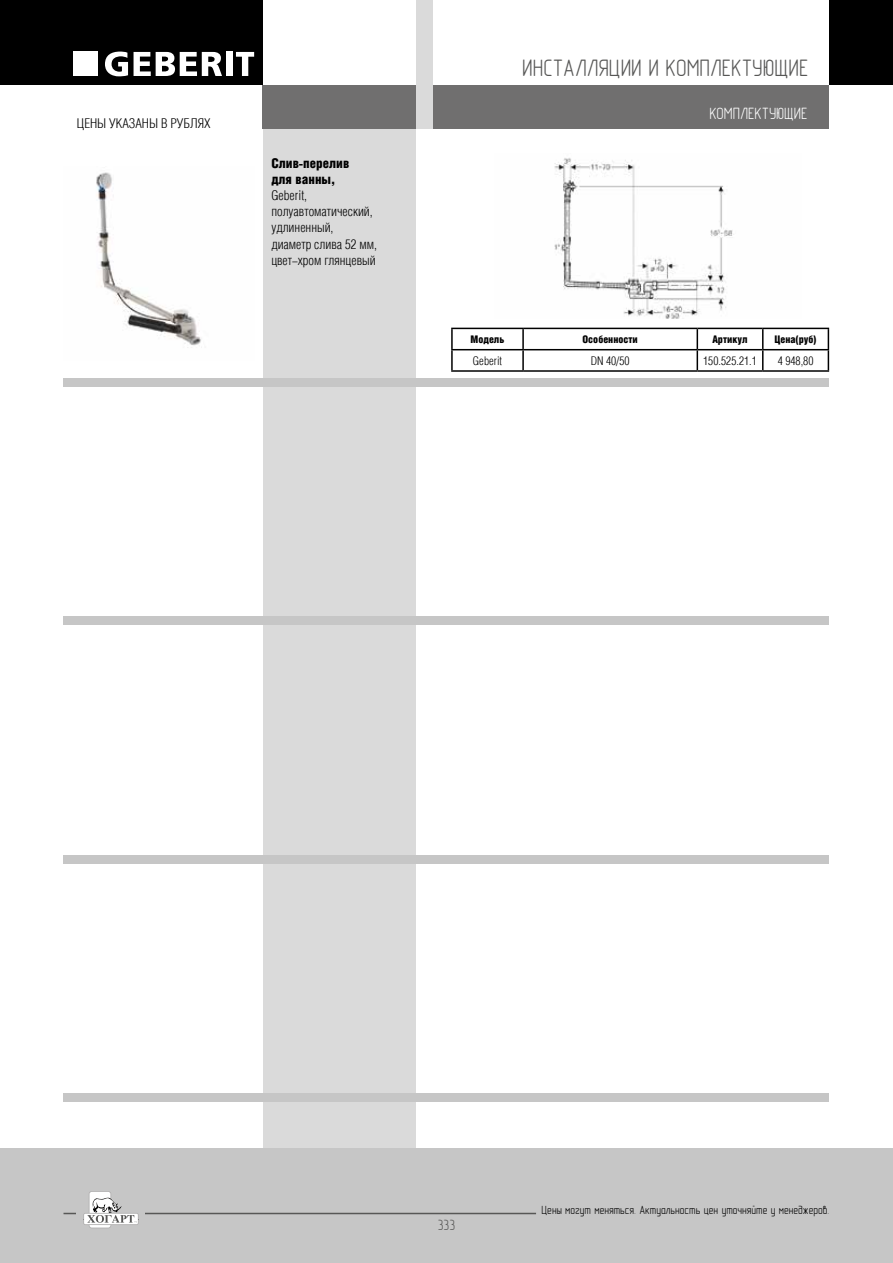
<style>
.page{position:relative;width:893px;height:1263px;background:#fff}
.page>*{position:absolute;margin:0;border:0;box-sizing:border-box;transform-origin:0 0}
.t1{font:24px "GOST type A";color:#575756}
.t2{font:16.5px "GOST type A";color:#fff}
.t3{font:15px "GOST type A";color:#575756}
.t4{font:300 13.5px/16.2px "Helios Cond";color:#000}
.t5{font:900 13.5px/16.2px "Helios Cond";color:#000}
.t6{font:12px "GOST type A";color:#000}
.t7{font:300 12px "Helios Cond";color:#000}
.t8{font:900 10.5px "Helios Cond";color:#000}
</style>
<div class="page">
<div style="left:0;top:0;width:893px;height:84px;background:#000"></div>
<div style="left:263px;top:0;width:153px;height:1262px;background:#dadada"></div>
<div style="left:0;top:1148px;width:893px;height:115px;background:#c6c6c6"></div>
<div style="left:263px;top:0;width:153px;height:85px;background:#fff"></div>
<div style="left:416px;top:0;width:413px;height:85px;background:#fff"></div>
<div style="left:263px;top:85px;width:566px;height:44px;background:#706f6f"></div>
<div style="left:416px;top:0;width:17px;height:129px;background:#dadada"></div>
<svg style="left:89px;top:1191px;width:22px;height:37px"></svg>
<div style="left:90px;top:1192px;width:20px;height:35px;background:#fff;border-radius:2px"></div>
<div style="left:83px;top:1213px;width:56px;height:12px;background:#bfbebe;border-radius:2px"></div>
<svg style="left:64px;top:1197px;width:472px;height:27px"></svg>
<svg style="left:105px;top:52px;width:23px;height:24px"></svg>
<svg style="left:134px;top:52px;width:88px;height:24px"></svg>
<div style="left:226px;top:52px;width:7px;height:24px;background:#fff"></div>
<svg style="left:236px;top:52px;width:18px;height:24px"></svg>
<div style="left:74px;top:52px;width:24px;height:24px;background:#fff"></div>
<div style="left:64px;top:617px;width:765px;height:8px;background:#c6c6c6"></div>
<div style="left:64px;top:378px;width:765px;height:9px;background:#c6c6c6"></div>
<div style="left:64px;top:1093px;width:765px;height:8px;background:#c6c6c6"></div>
<div style="left:64px;top:855px;width:765px;height:8px;background:#c6c6c6"></div>
<img style="left:96px;top:172px;width:105px;height:176px">
<img style="left:554px;top:158px;width:180px;height:161px">
<hr style="left:451px;top:328px;width:72px;height:1px;background:#000">
<hr style="left:451px;top:329px;width:2px;height:20px;background:#000">
<hr style="left:523px;top:328px;width:174px;height:1px;background:#000">
<hr style="left:522px;top:329px;width:2px;height:20px;background:#000">
<hr style="left:697px;top:328px;width:66px;height:1px;background:#000">
<hr style="left:763px;top:328px;width:66px;height:1px;background:#000">
<hr style="left:451px;top:349px;width:72px;height:1px;background:#000">
<hr style="left:451px;top:350px;width:2px;height:20px;background:#000">
<hr style="left:523px;top:349px;width:174px;height:1px;background:#000">
<hr style="left:522px;top:350px;width:2px;height:20px;background:#000">
<hr style="left:697px;top:349px;width:66px;height:1px;background:#000">
<svg style="left:697px;top:329px;width:1px;height:41px"></svg>
<hr style="left:763px;top:349px;width:66px;height:1px;background:#000">
<svg style="left:762px;top:329px;width:1px;height:41px"></svg>
<svg style="left:828px;top:329px;width:1px;height:41px"></svg>
<hr style="left:451px;top:370px;width:72px;height:2px;background:#000">
<hr style="left:523px;top:370px;width:174px;height:2px;background:#000">
<hr style="left:697px;top:370px;width:66px;height:2px;background:#000">
<hr style="left:763px;top:370px;width:66px;height:2px;background:#000">
<p class="t4" style="left:77px;top:116px;width:135px">ЦЕНЫ УКАЗАНЫ В РУБЛЯХ</p>
<p class="t5" style="left:271px;top:155px;width:79px">Слив-перелив для ванны,</p>
<p class="t4" style="left:271px;top:187px;width:107px">Geberit, полуавтоматический, удлиненный,<br>диаметр слива 52 мм, цвет-хром глянцевый</p>
<h1 class="t1" style="left:522px;top:56px;width:288px">ИНСТАЛЛЯЦИИ И КОМПЛЕКТУЮЩИЕ</h1>
<p class="t2" style="left:709px;top:105px;width:100px">КОМПЛЕКТУЮЩИЕ</p>
<p class="t8" style="left:471px;top:333px;width:35px">Модель</p>
<p class="t8" style="left:582px;top:333px;width:57px">Особенности</p>
<p class="t8" style="left:712px;top:333px;width:37px">Артикул</p>
<p class="t8" style="left:774px;top:333px;width:44px">Цена(руб)</p>
<p class="t7" style="left:473px;top:354px;width:31px">Geberit</p>
<p class="t7" style="left:591px;top:354px;width:41px">DN 40/50</p>
<p class="t7" style="left:703px;top:354px;width:55px">150.525.21.1</p>
<p class="t7" style="left:778px;top:354px;width:37px">4 948,80</p>
<p class="t3" style="left:438px;top:1217px;width:19px">333</p>
<p class="t6" style="left:541px;top:1204px;width:289px">Цены могут меняться. Актуальность цен уточняйте у менеджеров.</p>
</div>
